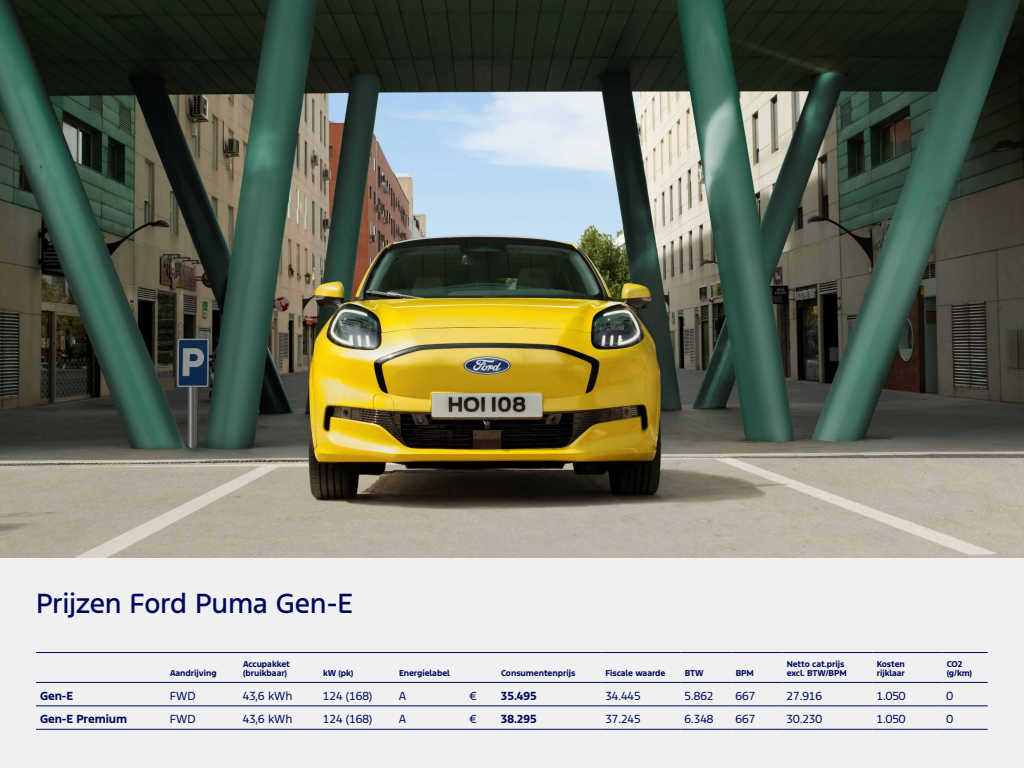
<style>
.page{position:relative;width:1024px;height:768px;background:#fff}
.page>*{position:absolute;margin:0;border:0;box-sizing:border-box;transform-origin:0 0}
.t1{font:500 26px "Ford F1";letter-spacing:-.01em;color:#00095b}
.t2{font:11px "Ford F1";letter-spacing:-.005em;color:#00095b}
.t3{font:700 11px "Ford F1";letter-spacing:-.005em;color:#00095b}
.t4{font:700 8px/9.6px "Ford F1";letter-spacing:-.005em;color:#00095b}
</style>
<div class="page">
<img style="left:0;top:0;width:1024px;height:558px">
<div style="left:0;top:558px;width:1024px;height:210px;background:#f0f0f0"></div>
<hr style="left:239px;top:706px;width:80px;height:1px;background:#00095b">
<hr style="left:36px;top:729px;width:130px;height:1px;background:#00095b">
<hr style="left:166px;top:729px;width:73px;height:1px;background:#00095b">
<hr style="left:239px;top:729px;width:80px;height:1px;background:#00095b">
<hr style="left:319px;top:729px;width:76px;height:1px;background:#00095b">
<hr style="left:395px;top:729px;width:70px;height:1px;background:#00095b">
<hr style="left:465px;top:729px;width:32px;height:1px;background:#00095b">
<hr style="left:497px;top:729px;width:104px;height:1px;background:#00095b">
<hr style="left:601px;top:729px;width:80px;height:1px;background:#00095b">
<hr style="left:681px;top:729px;width:51px;height:1px;background:#00095b">
<hr style="left:732px;top:729px;width:51px;height:1px;background:#00095b">
<hr style="left:783px;top:729px;width:90px;height:1px;background:#00095b">
<hr style="left:873px;top:729px;width:70px;height:1px;background:#00095b">
<hr style="left:943px;top:729px;width:45px;height:1px;background:#00095b">
<hr style="left:36px;top:706px;width:130px;height:1px;background:#00095b">
<hr style="left:497px;top:706px;width:104px;height:1px;background:#00095b">
<hr style="left:601px;top:706px;width:80px;height:1px;background:#00095b">
<hr style="left:681px;top:706px;width:51px;height:1px;background:#00095b">
<hr style="left:783px;top:706px;width:90px;height:1px;background:#00095b">
<hr style="left:166px;top:706px;width:73px;height:1px;background:#00095b">
<hr style="left:319px;top:706px;width:76px;height:1px;background:#00095b">
<hr style="left:395px;top:706px;width:70px;height:1px;background:#00095b">
<hr style="left:465px;top:706px;width:32px;height:1px;background:#00095b">
<hr style="left:732px;top:706px;width:51px;height:1px;background:#00095b">
<hr style="left:873px;top:706px;width:70px;height:1px;background:#00095b">
<hr style="left:943px;top:706px;width:45px;height:1px;background:#00095b">
<hr style="left:36px;top:652px;width:130px;height:1px;background:#00095b">
<hr style="left:166px;top:652px;width:73px;height:1px;background:#00095b">
<hr style="left:239px;top:652px;width:80px;height:1px;background:#00095b">
<hr style="left:319px;top:652px;width:76px;height:1px;background:#00095b">
<hr style="left:395px;top:652px;width:70px;height:1px;background:#00095b">
<hr style="left:465px;top:652px;width:32px;height:1px;background:#00095b">
<hr style="left:497px;top:652px;width:104px;height:1px;background:#00095b">
<hr style="left:601px;top:652px;width:80px;height:1px;background:#00095b">
<hr style="left:681px;top:652px;width:51px;height:1px;background:#00095b">
<hr style="left:732px;top:652px;width:51px;height:1px;background:#00095b">
<hr style="left:783px;top:652px;width:90px;height:1px;background:#00095b">
<hr style="left:873px;top:652px;width:70px;height:1px;background:#00095b">
<hr style="left:943px;top:652px;width:45px;height:1px;background:#00095b">
<hr style="left:36px;top:682px;width:130px;height:1px;background:#00095b">
<hr style="left:166px;top:682px;width:73px;height:1px;background:#00095b">
<hr style="left:239px;top:682px;width:80px;height:1px;background:#00095b">
<hr style="left:319px;top:682px;width:76px;height:1px;background:#00095b">
<hr style="left:395px;top:682px;width:70px;height:1px;background:#00095b">
<hr style="left:465px;top:682px;width:32px;height:1px;background:#00095b">
<hr style="left:497px;top:682px;width:104px;height:1px;background:#00095b">
<hr style="left:601px;top:682px;width:80px;height:1px;background:#00095b">
<hr style="left:681px;top:682px;width:51px;height:1px;background:#00095b">
<hr style="left:732px;top:682px;width:51px;height:1px;background:#00095b">
<hr style="left:783px;top:682px;width:90px;height:1px;background:#00095b">
<hr style="left:873px;top:682px;width:70px;height:1px;background:#00095b">
<hr style="left:943px;top:682px;width:45px;height:1px;background:#00095b">
<h1 class="t1" style="left:36px;top:586px;width:319px">Prijzen Ford Puma Gen-E</h1>
<p class="t4" style="left:170px;top:669px;width:48px">Aandrijving</p>
<p class="t4" style="left:243px;top:659px;width:48px">Accupakket (bruikbaar)</p>
<p class="t4" style="left:323px;top:669px;width:32px">kW (pk)</p>
<p class="t4" style="left:399px;top:669px;width:52px">Energielabel</p>
<p class="t4" style="left:501px;top:669px;width:76px">Consumentenprijs</p>
<p class="t4" style="left:605px;top:669px;width:62px">Fiscale waarde</p>
<p class="t4" style="left:685px;top:669px;width:20px">BTW</p>
<p class="t4" style="left:736px;top:669px;width:20px">BPM</p>
<p class="t4" style="left:787px;top:659px;width:62px">Netto cat.prijs excl. BTW/BPM</p>
<p class="t4" style="left:877px;top:659px;width:30px">Kosten rijklaar</p>
<p class="t4" style="left:947px;top:659px;width:27px">CO2 (g/km)</p>
<h2 class="t3" style="left:40px;top:688px;width:35px">Gen-E</h2>
<h2 class="t2" style="left:170px;top:688px;width:27px">FWD</h2>
<h2 class="t2" style="left:243px;top:688px;width:51px">43,6 kWh</h2>
<h2 class="t2" style="left:323px;top:688px;width:51px">124 (168)</h2>
<h2 class="t2" style="left:399px;top:688px;width:9px">A</h2>
<h2 class="t2" style="left:469px;top:688px;width:9px">€</h2>
<h2 class="t3" style="left:501px;top:688px;width:37px">35.495</h2>
<h2 class="t2" style="left:605px;top:688px;width:37px">34.445</h2>
<h2 class="t2" style="left:685px;top:688px;width:30px">5.862</h2>
<h2 class="t2" style="left:736px;top:688px;width:21px">667</h2>
<h2 class="t2" style="left:787px;top:688px;width:37px">27.916</h2>
<h2 class="t2" style="left:877px;top:688px;width:30px">1.050</h2>
<h2 class="t2" style="left:947px;top:688px;width:8px">0</h2>
<h2 class="t3" style="left:40px;top:711px;width:89px">Gen-E Premium</h2>
<h2 class="t2" style="left:170px;top:712px;width:27px">FWD</h2>
<h2 class="t2" style="left:243px;top:712px;width:51px">43,6 kWh</h2>
<h2 class="t2" style="left:323px;top:712px;width:51px">124 (168)</h2>
<h2 class="t2" style="left:399px;top:712px;width:9px">A</h2>
<h2 class="t2" style="left:469px;top:712px;width:9px">€</h2>
<h2 class="t3" style="left:501px;top:711px;width:37px">38.295</h2>
<h2 class="t2" style="left:605px;top:712px;width:37px">37.245</h2>
<h2 class="t2" style="left:685px;top:712px;width:30px">6.348</h2>
<h2 class="t2" style="left:736px;top:712px;width:21px">667</h2>
<h2 class="t2" style="left:787px;top:712px;width:37px">30.230</h2>
<h2 class="t2" style="left:877px;top:712px;width:30px">1.050</h2>
<h2 class="t2" style="left:947px;top:712px;width:8px">0</h2>
</div>
